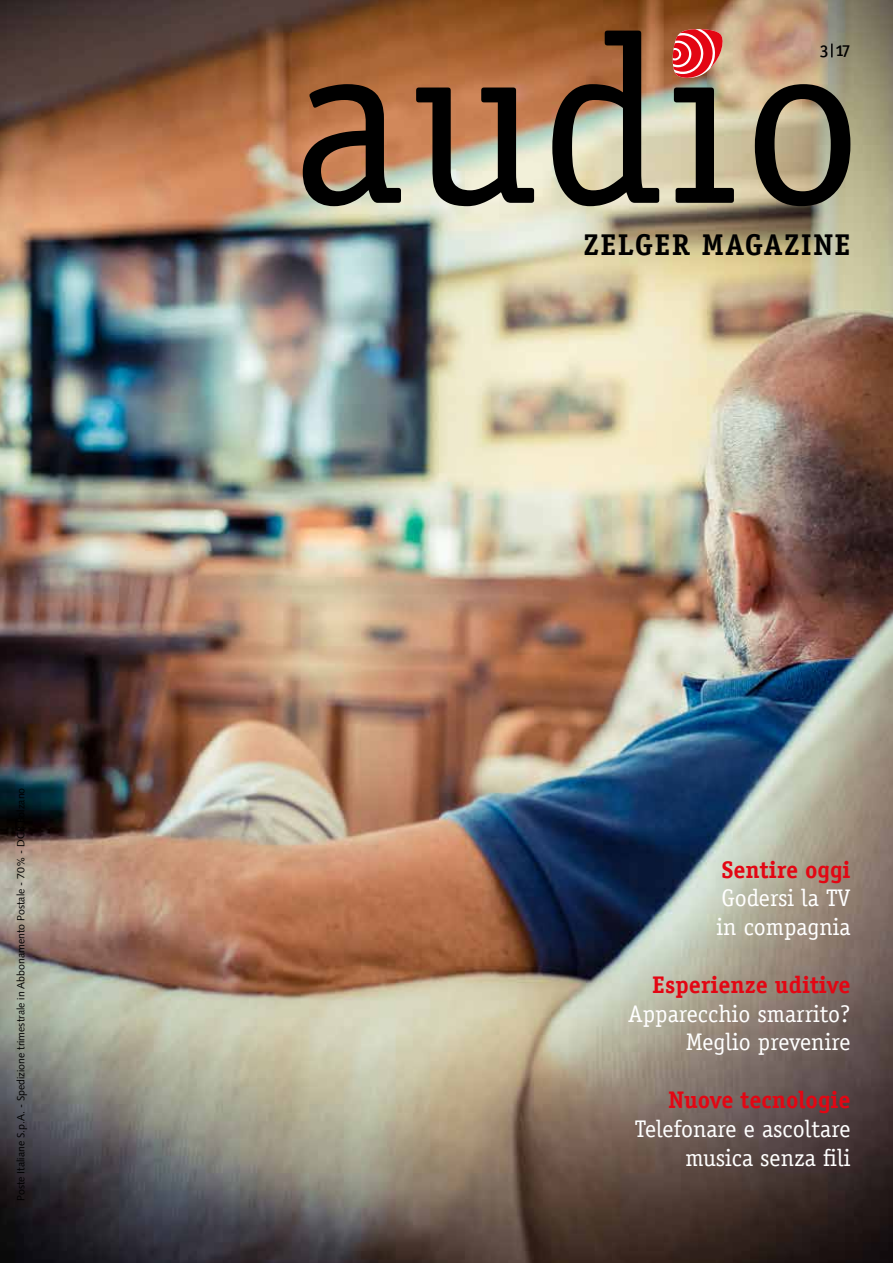
<style>
.page{position:relative;width:893px;height:1263px;background:#fff}
.page>*{position:absolute;margin:0;border:0;box-sizing:border-box;transform-origin:0 0}
.t1{font:700 30px "Officina Serif";letter-spacing:.04em;color:#000}
.t2{font:24px/28.8px "Officina Serif";color:#fff;text-align:right}
.t3{font:700 24px "Officina Serif";color:#e30613}
.t4{font:18px "Officina Ser ITC Medium SC";color:#000}
.t5{font:10.5px "Syntax";color:#000}
</style>
<div class="page">
<img style="left:0;top:0;width:893px;height:1263px">
<svg style="left:673px;top:29px;width:51px;height:49px"></svg>
<svg style="left:303px;top:84px;width:98px;height:122px"></svg>
<svg style="left:416px;top:88px;width:118px;height:118px"></svg>
<svg style="left:552px;top:31px;width:107px;height:175px"></svg>
<svg style="left:674px;top:88px;width:60px;height:115px"></svg>
<svg style="left:755px;top:84px;width:95px;height:122px"></svg>
<svg style="left:831px;top:44px;width:2px;height:13px"></svg>
<p class="t5" style="left:15px;top:1201px;width:415px;rotate:-90deg">Poste Italiane S.p.A. - Spedizione trimestrale in Abbonamento Postale - 70% - DCB Bolzano</p>
<p class="t4" style="left:820px;top:39px;width:32px">3 17</p>
<p class="t1" style="left:584px;top:226px;width:268px">ZELGER MAGAZINE</p>
<p class="t3" style="left:721px;top:854px;width:130px">Sentire oggi</p>
<p class="t2" style="left:717px;top:884px;width:135px;text-align:left">Godersi la TV in compagnia</p>
<p class="t3" style="left:652px;top:970px;width:200px">Esperienze uditive</p>
<p class="t2" style="left:628px;top:999px;width:224px">Apparecchio smarrito?<br>Meglio prevenire</p>
<p class="t3" style="left:668px;top:1085px;width:184px">Nuove tecnologie</p>
<p class="t2" style="left:635px;top:1114px;width:217px">Telefonare e ascoltare musica senza fili</p>
</div>
